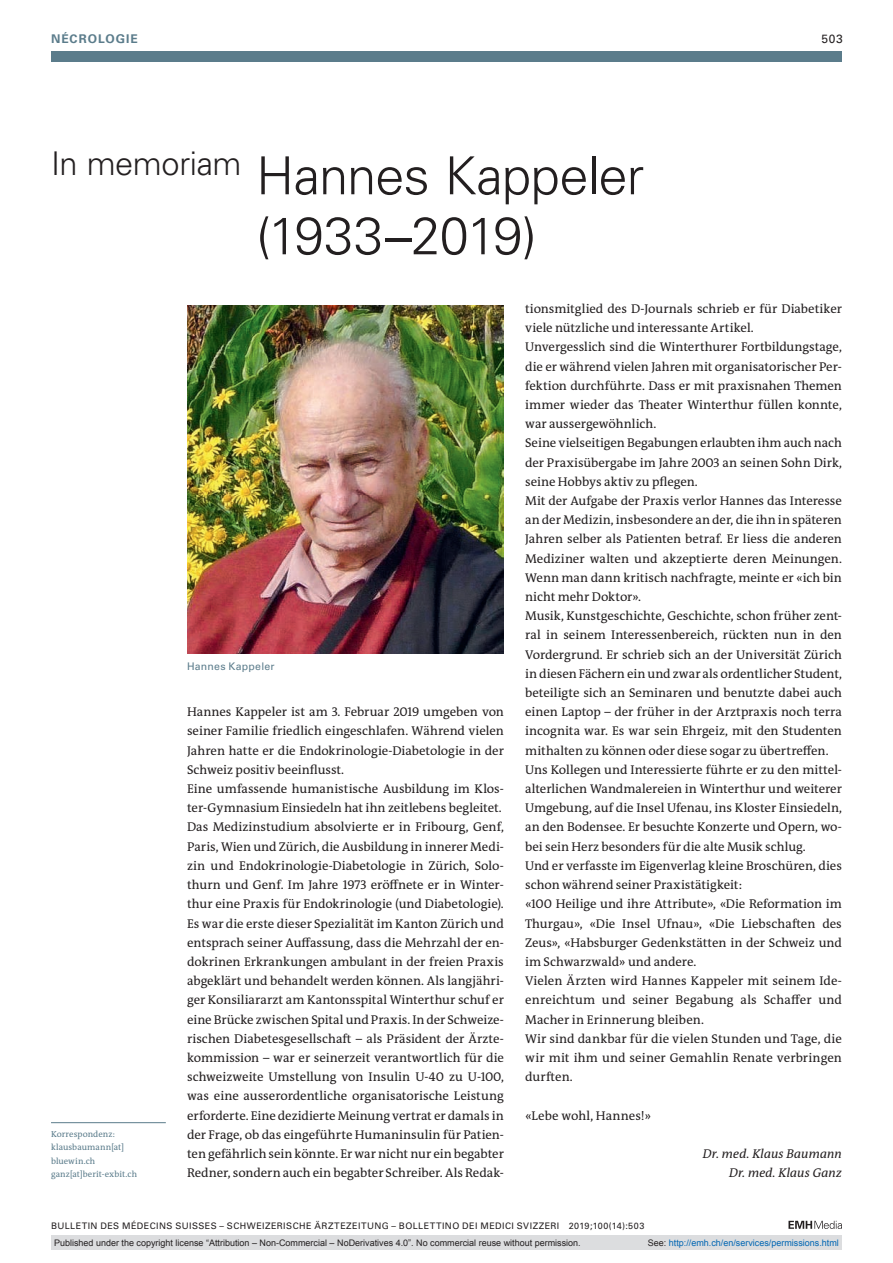
<style>
.page{position:relative;width:893px;height:1263px;background:#fff}
.page>*{position:absolute;margin:0;border:0;box-sizing:border-box;transform-origin:0 0}
.t1{font:300 52.5px/60px "Univers LT Std";letter-spacing:-.015em;color:#231f20}
.t2{font:12.75px/19.2px "The Antiqua B W5 Plain";letter-spacing:-.005em;color:#231f20}
.t3{font:italic 12.75px/19.2px "The Antiqua B W5 Plain";letter-spacing:.01em;color:#231f20;text-align:right}
.t4{font:700 12px "Univers LT Std";letter-spacing:.085em;color:#5b7c8b}
.t5{font:12px "Univers LT Std";color:#231f20}
.t6{font:10.5px "Univers LT Std";letter-spacing:.025em;color:#5b7c8b}
.t7{font:9px "Arial";color:#231f20}
.t8{font:9px "Univers LT Std";letter-spacing:.05em;color:#231f20}
.t9{font:9px "Arial";color:#0166b3}
.t10{font:8.7px/13.5px "The Antiqua B W5 Plain";letter-spacing:.01em;color:#5b7c8b}
.s1{color:#231f20}
</style>
<div class="page">
<svg style="left:788px;top:1221px;width:54px;height:8px"></svg>
<hr style="left:51px;top:1122px;width:115px;height:1px;background:#5b7c8b">
<img style="left:187px;top:305px;width:317px;height:348px">
<div style="left:51px;top:51px;width:791px;height:11px;background:#5b7c8b"></div>
<div style="left:51px;top:1235px;width:791px;height:15px;background:#dcdddf"></div>
<p class="t4" style="left:51px;top:31px;width:88px">NÉCROLOGIE</p>
<p class="t5" style="left:821px;top:31px;width:23px">503</p>
<h1 class="t1" style="left:256px;top:146px;width:389px;text-indent:-205px"><sup>In</sup> <sup>memoriam</sup> Hannes Kappeler (1933–2019)</h1>
<p class="t10" style="left:51px;top:1127px;width:88px">Korrespondenz: klausbaumann[at] bluewin.ch ganz[at]berit-exbit.ch</p>
<p class="t6" style="left:187px;top:660px;width:89px">Hannes Kappeler</p>
<p class="t2" style="left:187px;top:702px;width:318px">Hannes Kappeler ist am 3. Februar 2019 umgeben von seiner Familie friedlich eingeschlafen. Während vielen Jahren hatte er die Endokrinologie-Diabetologie in der Schweiz positiv beeinflusst.<br>Eine umfassende humanistische Ausbildung im Klos&shy;ter-Gymnasium Einsiedeln hat ihn zeitlebens begleitet.<br>Das Medizinstudium absolvierte er in Fribourg, Genf, Paris, Wien und Zürich, die Ausbildung in innerer Medi&shy;zin und Endokrinologie-Diabetologie in Zürich, Solo&shy;thurn und Genf. Im Jahre 1973 eröffnete er in Winter&shy;thur eine Praxis für Endokrinologie (und Diabetologie).<br>Es war die erste dieser Spezialität im Kanton Zürich und entsprach seiner Auffassung, dass die Mehrzahl der en&shy;dokrinen Erkrankungen ambulant in der freien Praxis abgeklärt und behandelt werden können. Als langjähri&shy;ger Konsiliararzt am Kantonsspital Winterthur schuf er eine Brücke zwischen Spital und Praxis. In der Schweize&shy;rischen Diabetesgesellschaft – als Präsident der Ärzte&shy;kommission – war er seinerzeit verantwortlich für die schweizweite Umstellung von Insulin U-40 zu U-100, was eine ausserordentliche organisatorische Leistung erforderte. Eine dezidierte Meinung vertrat er damals in der Frage, ob das eingeführte Humaninsulin für Patien&shy;ten gefährlich sein könnte. Er war nicht nur ein begabter Redner, sondern auch ein begabter Schreiber. Als Redak-</p>
<p class="t2" style="left:525px;top:299px;width:318px">tionsmitglied des D-Journals schrieb er für Diabetiker viele nützliche und interessante Artikel.<br>Unvergesslich sind die Winterthurer Fortbildungstage, die er während vielen Jahren mit organisatorischer Per&shy;fektion durchführte. Dass er mit praxisnahen Themen immer wieder das Theater Winterthur füllen konnte, war aussergewöhnlich.<br>Seine vielseitigen Begabungen erlaubten ihm auch nach der Praxisübergabe im Jahre 2003 an seinen Sohn Dirk, seine Hobbys aktiv zu pflegen.<br>Mit der Aufgabe der Praxis verlor Hannes das Interesse an der Medizin, insbesondere an der, die ihn in späteren Jahren selber als Patienten betraf. Er liess die anderen Mediziner walten und akzeptierte deren Meinungen.<br>Wenn man dann kritisch nachfragte, meinte er «ich bin nicht mehr Doktor».<br>Musik, Kunstgeschichte, Geschichte, schon früher zent&shy;ral in seinem Interessenbereich, rückten nun in den Vordergrund. Er schrieb sich an der Universität Zürich in diesen Fächern ein und zwar als ordentlicher Student, beteiligte sich an Seminaren und benutzte dabei auch einen Laptop – der früher in der Arztpraxis noch terra incognita war. Es war sein Ehrgeiz, mit den Studenten mithalten zu können oder diese sogar zu übertreffen.<br>Uns Kollegen und Interessierte führte er zu den mittel&shy;alterlichen Wandmalereien in Winterthur und weiterer Umgebung, auf die Insel Ufenau, ins Kloster Einsiedeln, an den Bodensee. Er besuchte Konzerte und Opern, wo&shy;bei sein Herz besonders für die alte Musik schlug.<br>Und er verfasste im Eigenverlag kleine Broschüren, dies schon während seiner Praxistätigkeit:<br>«100 Heilige und ihre Attribute», «Die Reformation im Thurgau», «Die Insel Ufnau», «Die Liebschaften des Zeus», «Habsburger Gedenkstätten in der Schweiz und im Schwarzwald» und andere.<br>Vielen Ärzten wird Hannes Kappeler mit seinem Ide&shy;enreichtum und seiner Begabung als Schaffer und Macher in Erinnerung bleiben.<br>Wir sind dankbar für die vielen Stunden und Tage, die wir mit ihm und seiner Gemahlin Renate verbringen durften.</p>
<p class="t2" style="left:525px;top:1106px;width:127px">«Lebe wohl, Hannes!»</p>
<p class="t3" style="left:703px;top:1144px;width:140px">Dr. med. Klaus Baumann<br>Dr. med. Klaus Ganz</p>
<p class="t8" style="left:51px;top:1220px;width:595px">BULLETIN DES MÉDECINS SUISSES – SCHWEIZERISCHE ÄRZTEZEITUNG – BOLLETTINO DEI MEDICI SVIZZERI 2019;100(14):503</p>
<p class="t7" style="left:54px;top:1237px;width:528px">Published under the copyright license “Attribution – Non-Commercial – NoDerivatives 4.0”. No commercial reuse without permission.</p>
<p class="t9" style="left:648px;top:1237px;width:193px"><span class="s1">See:</span> http://emh.ch/en/services/permissions.html</p>
</div>
